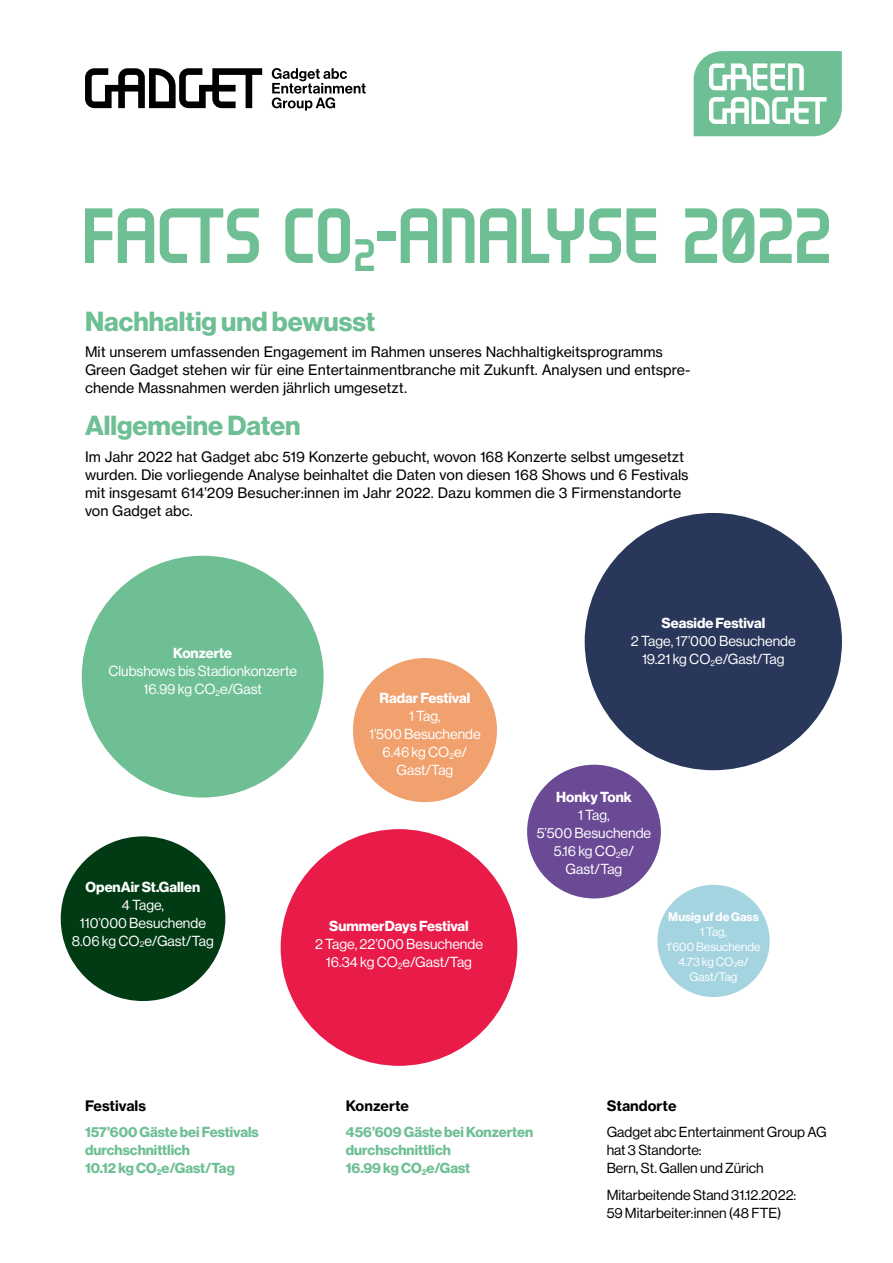
<style>
.page{position:relative;width:893px;height:1263px;background:#fff}
.page>*{position:absolute;margin:0;border:0;box-sizing:border-box;transform-origin:0 0}
.t1{font:78px "Gadget Display";color:#6ebf94}
.t2{font:27px "N Haas Grotesk DS Pro 75 Bd";color:#6ebf94}
.t3{font:14.25px/18px "N Haas Grotesk TX Pro 55 Rg";color:#000}
.t4{font:14.25px/18px "N Haas Grotesk DS Pro 55 Rg";color:#fff;text-align:center}
.t5{font:14.25px/18px "N Haas Grotesk DS Pro 55 Rg";color:#000}
.t6{font:14.25px/18px "N Haas Grotesk DS Pro 75 Bd";color:#6ebf94}
.t7{font:14.25px "N Haas Grotesk DS Pro 75 Bd";color:#fff}
.t8{font:14.25px "N Haas Grotesk TX Pro 75 Bd";color:#000}
.t9{font:12px/15px "N Haas Grotesk DS Pro 55 Rg";color:#fff;text-align:center}
.t10{font:12px "N Haas Grotesk DS Pro 75 Bd";color:#fff}
</style>
<div class="page">
<svg style="left:272px;top:68px;width:94px;height:43px"></svg>
<svg style="left:85px;top:68px;width:177px;height:40px"></svg>
<svg style="left:694px;top:51px;width:148px;height:85px"></svg>
<div style="left:353px;top:658px;width:144px;height:144px;background:#f0a16e;border-radius:50%"></div>
<div style="left:527px;top:765px;width:134px;height:133px;background:#6a4995;border-radius:50%"></div>
<div style="left:585px;top:513px;width:257px;height:257px;background:#29375b;border-radius:50%"></div>
<div style="left:281px;top:829px;width:236px;height:237px;background:#e81b49;border-radius:50%"></div>
<div style="left:82px;top:556px;width:242px;height:241px;background:#6ebf94;border-radius:50%"></div>
<div style="left:61px;top:836px;width:164px;height:165px;background:#003b13;border-radius:50%"></div>
<div style="left:657px;top:885px;width:113px;height:112px;background:#a4d4e0;border-radius:50%"></div>
<h1 class="t1" style="left:85px;top:191px;width:751px">FACTS CO<sub>2</sub>-ANALYSE 2022</h1>
<h2 class="t2" style="left:85px;top:305px;width:292px">Nachhaltig und bewusst</h2>
<p class="t3" style="left:85px;top:343px;width:607px">Mit unserem umfassenden Engagement im Rahmen unseres Nachhaltigkeitsprogramms<br>Green Gadget stehen wir für eine Entertainmentbranche mit Zukunft. Analysen und entspre&shy;chende Massnahmen werden jährlich umgesetzt.</p>
<h2 class="t2" style="left:85px;top:410px;width:217px">Allgemeine Daten</h2>
<p class="t3" style="left:85px;top:447px;width:605px">Im Jahr 2022 hat Gadget abc 519 Konzerte gebucht, wovon 168 Konzerte selbst umgesetzt wurden. Die vorliegende Analyse beinhaltet die Daten von diesen 168 Shows und 6 Festivals mit insgesamt 614’209 Besucher:innen im Jahr 2022. Dazu kommen die 3 Firmenstandorte von Gadget abc.</p>
<p class="t7" style="left:173px;top:644px;width:61px">Konzerte</p>
<p class="t4" style="left:108px;top:662px;width:190px">Clubshows bis Stadionkonzerte<br>16.99 kg CO<sub>2</sub>e/Gast</p>
<p class="t7" style="left:380px;top:690px;width:92px">Radar Festival</p>
<p class="t4" style="left:369px;top:707px;width:113px">1 Tag,<br>1’500 Besuchende<br>6.46 kg CO<sub>2</sub>e/<br>Gast/Tag</p>
<p class="t7" style="left:86px;top:878px;width:116px">OpenAir St.Gallen</p>
<p class="t4" style="left:72px;top:896px;width:143px">4 Tage,<br>110’000 Besuchende<br>8.06 kg CO<sub>2</sub>e/Gast/Tag</p>
<p class="t7" style="left:329px;top:918px;width:141px">SummerDays Festival</p>
<p class="t4" style="left:315px;top:935px;width:169px">2 Tage, 22’000 Besuchende<br>16.34 kg CO<sub>2</sub>e/Gast/Tag</p>
<p class="t7" style="left:661px;top:615px;width:105px">Seaside Festival</p>
<p class="t4" style="left:631px;top:632px;width:166px">2 Tage, 17’000 Besuchende<br>19.21 kg CO<sub>2</sub>e/Gast/Tag</p>
<p class="t7" style="left:556px;top:789px;width:77px">Honky Tonk</p>
<p class="t4" style="left:537px;top:806px;width:116px">1 Tag,<br>5’500 Besuchende<br>5.16 kg CO<sub>2</sub>e/<br>Gast/Tag</p>
<p class="t10" style="left:668px;top:910px;width:92px">Musig uf de Gass</p>
<p class="t9" style="left:666px;top:925px;width:96px">1 Tag,<br>1’600 Besuchende<br>4.73 kg CO<sub>2</sub>e/<br>Gast/Tag</p>
<p class="t8" style="left:85px;top:1096px;width:63px">Festivals</p>
<p class="t6" style="left:85px;top:1123px;width:175px">157’600 Gäste bei Festivals durchschnittlich<br>10.12 kg CO<sub>2</sub>e/Gast/Tag</p>
<p class="t8" style="left:346px;top:1096px;width:65px">Konzerte</p>
<p class="t6" style="left:346px;top:1123px;width:189px">456’609 Gäste bei Konzerten durchschnittlich<br>16.99 kg CO<sub>2</sub>e/Gast</p>
<p class="t8" style="left:607px;top:1096px;width:71px">Standorte</p>
<p class="t5" style="left:607px;top:1123px;width:222px">Gadget abc Entertainment Group AG hat 3 Standorte:<br>Bern, St. Gallen und Zürich</p>
<p class="t5" style="left:607px;top:1186px;width:191px">Mitarbeitende Stand 31.12.2022:<br>59 Mitarbeiter:innen (48 FTE)</p>
</div>
